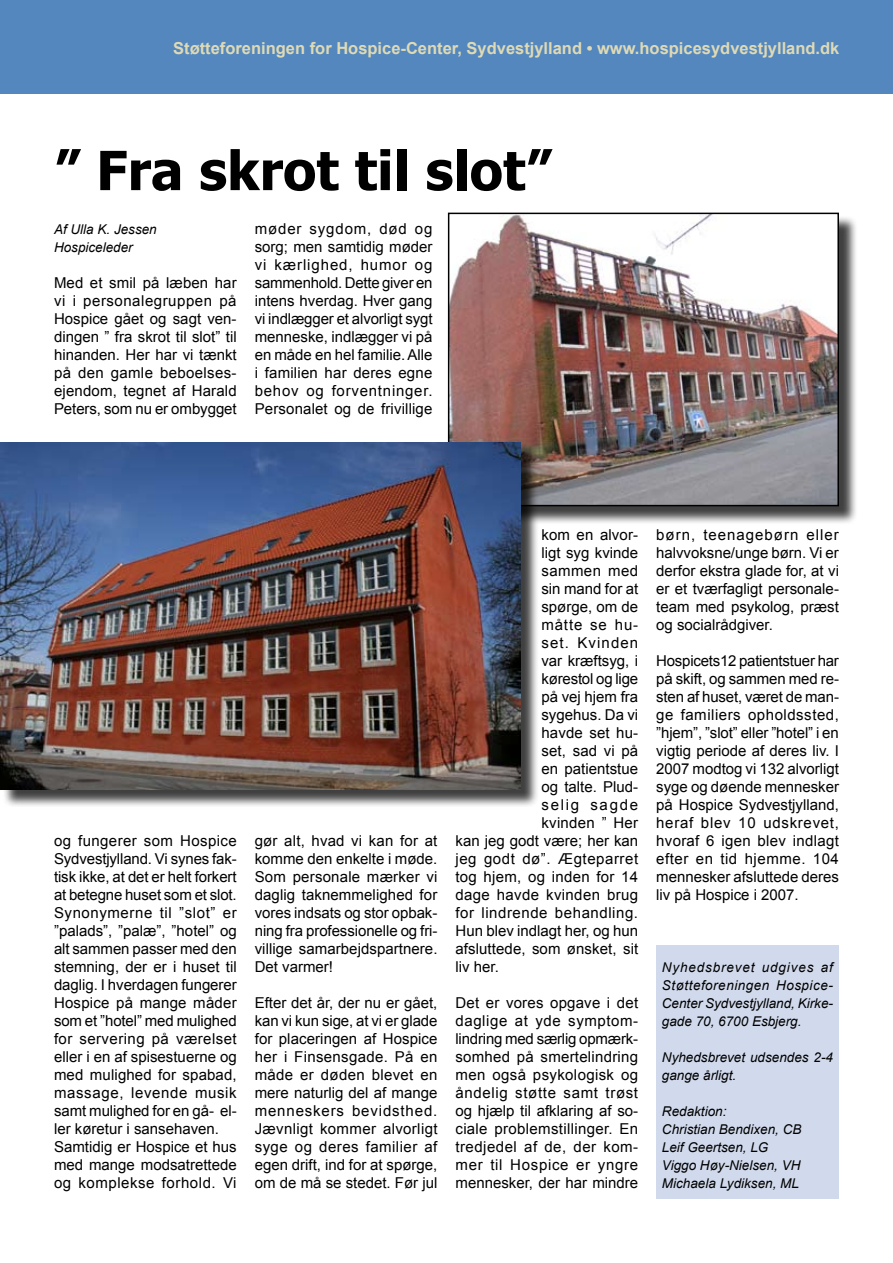
<style>
.page{position:relative;width:893px;height:1263px;background:#fff}
.page>*{position:absolute;margin:0;border:0;box-sizing:border-box;transform-origin:0 0}
.t1{font:700 54px "Tahoma";color:#000}
.t2{font:700 16.5px "Arial";color:#dfdab5}
.t3{font:15px/18px "Arial";color:#000;text-align:justify}
.t4{font:15px "Arial";letter-spacing:.02em;color:#000}
.t5{font:15px "Arial";letter-spacing:.035em;color:#000}
.t6{font:15px "Arial";letter-spacing:.04em;color:#000}
.t7{font:15px "Arial";letter-spacing:.025em;color:#000}
.t8{font:15px "Arial";letter-spacing:.075em;color:#000}
.t9{font:15px "Arial";letter-spacing:.055em;color:#000}
.t10{font:15px "Arial";letter-spacing:.115em;color:#000}
.t11{font:15px "Arial";letter-spacing:.03em;color:#000}
.t12{font:italic 13.5px/18px "Arial";color:#000}
</style>
<div class="page">
<div style="left:0;top:0;width:893px;height:94px;background:#5387be"></div>
<div style="left:656px;top:945px;width:183px;height:254px;background:#d1daec"></div>
<div style="left:450px;top:215px;width:408px;height:310px;background:#000;opacity:.75"></div>
<img style="left:451px;top:216px;width:385px;height:287px">
<div style="left:448px;top:213px;width:391px;height:293px;border:2px solid #000"></div>
<div style="left:2px;top:444px;width:537px;height:363px;background:#000;opacity:.75"></div>
<img style="left:0;top:442px;width:520px;height:347px">
<p class="t2" style="left:173px;top:37px;width:668px">Støtteforeningen for Hospice-Center, Sydvestjylland • www.hospicesydvestjylland.dk</p>
<h1 class="t1" style="left:54px;top:133px;width:499px">” Fra skrot til slot”</h1>
<p class="t12" style="left:54px;top:220px;width:104px">Af Ulla K. Jessen<br>Hospiceleder</p>
<p class="t3" style="left:54px;top:274px;width:184px">Med et smil på læben har vi i personalegruppen på Hospice gået og sagt ven&shy;dingen ” fra skrot til slot” til hinanden. Her har vi tænkt på den gamle beboelses&shy;ejendom, tegnet af Harald Peters, som nu er ombygget</p>
<p class="t3" style="left:255px;top:220px;width:179px">møder sygdom, død og sorg; men samtidig møder vi kærlighed, humor og sammenhold. Dette giver en intens hverdag. Hver gang vi indlægger et alvorligt sygt menneske, indlægger vi på en måde en hel familie. Alle i familien har deres egne behov og forventninger.<br>Personalet og de frivillige</p>
<p class="t3" style="left:54px;top:832px;width:184px;text-align:left">og fungerer som Hospice<br>Sydvestjylland. Vi synes fak&shy;tisk ikke, at det er helt forkert at betegne huset som et slot.<br>Synonymerne til ”slot” er ”palads”, ”palæ”, ”hotel” og alt sammen passer med den stemning, der er i huset til daglig. I hverdagen fungerer<br>Hospice på mange måder som et ”hotel” med mulighed for servering på værelset eller i en af spisestuerne og med mulighed for spabad, massage, levende musik samt mulighed for en gå- el&shy;ler køretur i sansehaven.<br>Samtidig er Hospice et hus med mange modsatrettede og komplekse forhold. Vi</p>
<p class="t3" style="left:255px;top:832px;width:184px">gør alt, hvad vi kan for at komme den enkelte i møde.<br>Som personale mærker vi daglig taknemmelighed for vores indsats og stor opbak&shy;ning fra professionelle og fri&shy;villige samarbejdspartnere.<br>Det varmer!</p>
<p class="t3" style="left:255px;top:994px;width:184px">Efter det år, der nu er gået, kan vi kun sige, at vi er glade for placeringen af Hospice her i Finsensgade. På en måde er døden blevet en mere naturlig del af mange menneskers bevidsthed.<br>Jævnligt kommer alvorligt syge og deres familier af egen drift, ind for at spørge, om de må se stedet. Før jul</p>
<p class="t3" style="left:541px;top:526px;width:98px">kom en alvor-</p>
<p class="t3" style="left:541px;top:544px;width:98px">ligt syg kvinde</p>
<p class="t11" style="left:541px;top:561px;width:98px">sammen med</p>
<p class="t3" style="left:541px;top:580px;width:98px">sin mand for at</p>
<p class="t3" style="left:541px;top:598px;width:98px">spørge, om de</p>
<p class="t9" style="left:541px;top:615px;width:98px">måtte se hu-</p>
<p class="t8" style="left:541px;top:633px;width:98px">set. Kvinden</p>
<p class="t3" style="left:541px;top:652px;width:98px">var kræftsyg, i</p>
<p class="t3" style="left:541px;top:670px;width:98px">kørestol og lige</p>
<p class="t3" style="left:541px;top:688px;width:98px">på vej hjem fra</p>
<p class="t3" style="left:541px;top:706px;width:98px">sygehus. Da vi</p>
<p class="t3" style="left:541px;top:724px;width:98px">havde set hu-</p>
<p class="t3" style="left:541px;top:742px;width:98px">set, sad vi på</p>
<p class="t3" style="left:541px;top:760px;width:98px">en patientstue</p>
<p class="t3" style="left:541px;top:778px;width:98px">og talte. Plud-</p>
<p class="t10" style="left:541px;top:795px;width:98px">selig sagde</p>
<p class="t4" style="left:541px;top:813px;width:98px">kvinden ” Her</p>
<p class="t3" style="left:455px;top:832px;width:184px">kan jeg godt være; her kan</p>
<p class="t6" style="left:455px;top:849px;width:184px">jeg godt dø”. Ægteparret</p>
<p class="t4" style="left:455px;top:867px;width:184px">tog hjem, og inden for 14</p>
<p class="t7" style="left:455px;top:885px;width:184px">dage havde kvinden brug</p>
<p class="t5" style="left:455px;top:903px;width:184px">for lindrende behandling.</p>
<p class="t3" style="left:455px;top:922px;width:184px">Hun blev indlagt her, og hun</p>
<p class="t3" style="left:455px;top:940px;width:184px">afsluttede, som ønsket, sit</p>
<p class="t3" style="left:455px;top:958px;width:45px">liv her.</p>
<p class="t3" style="left:455px;top:994px;width:184px">Det er vores opgave i det daglige at yde symptom&shy;lindring med særlig opmærk&shy;somhed på smertelindring men også psykologisk og åndelig støtte samt trøst og hjælp til afklaring af so&shy;ciale problemstillinger. En tredjedel af de, der kom&shy;mer til Hospice er yngre mennesker, der har mindre</p>
<p class="t3" style="left:656px;top:526px;width:184px">børn, teenagebørn eller halvvoksne/unge børn. Vi er derfor ekstra glade for, at vi er et tværfagligt personale&shy;team med psykolog, præst og socialrådgiver.</p>
<p class="t3" style="left:656px;top:652px;width:184px">Hospicets12 patientstuer har på skift, og sammen med re&shy;sten af huset, været de man&shy;ge familiers opholdssted, ”hjem”, ”slot” eller ”hotel” i en vigtig periode af deres liv. I 2007 modtog vi 132 alvorligt syge og døende mennesker på Hospice Sydvestjylland, heraf blev 10 udskrevet, hvoraf 6 igen blev indlagt efter en tid hjemme. 104 mennesker afsluttede deres liv på Hospice i 2007.</p>
<p class="t12" style="left:662px;top:958px;width:173px;text-align:justify">Nyhedsbrevet udgives af Støtteforeningen Hospice-Center Sydvestjylland, Kirke&shy;gade 70, 6700 Esbjerg.</p>
<p class="t12" style="left:662px;top:1048px;width:173px">Nyhedsbrevet udsendes 2-4 gange årligt.</p>
<p class="t12" style="left:662px;top:1102px;width:141px">Redaktion:<br>Christian Bendixen, CB<br>Leif Geertsen, LG<br>Viggo Høy-Nielsen, VH<br>Michaela Lydiksen, ML</p>
</div>
